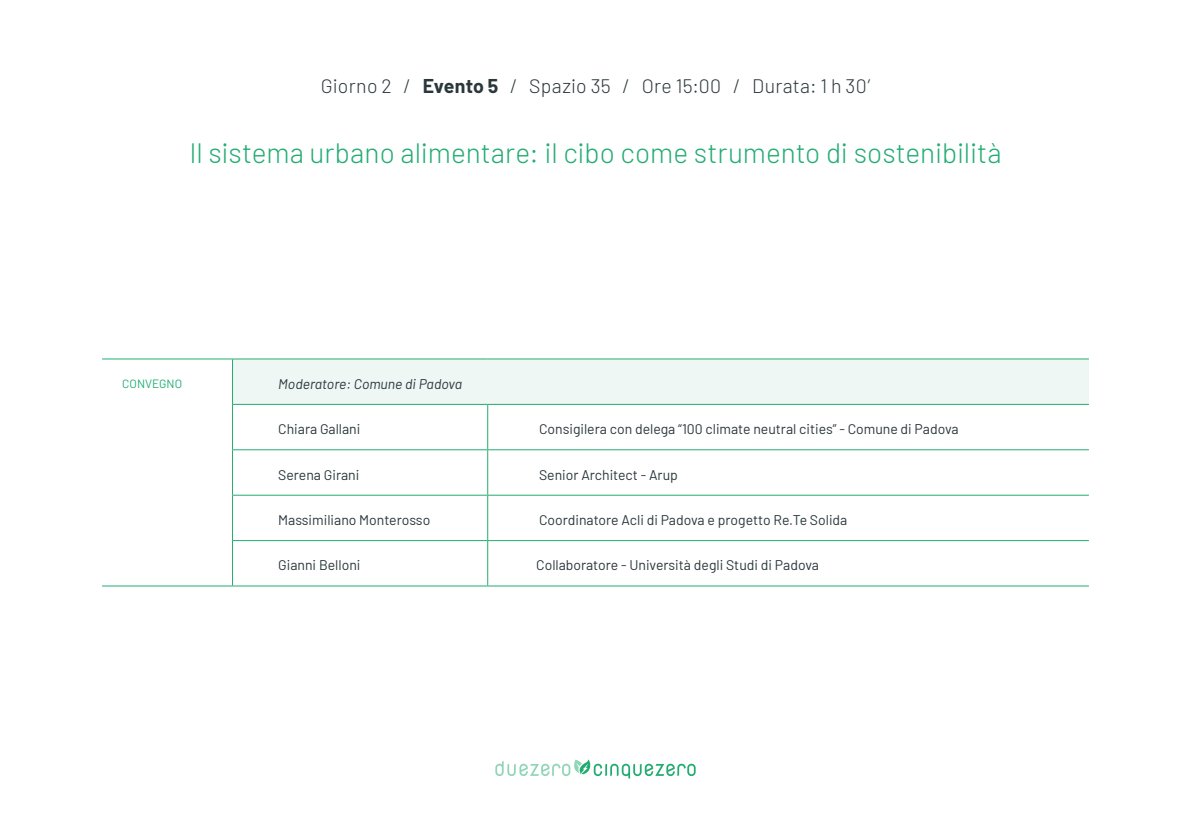
<style>
.page{position:relative;width:1191px;height:840px;background:#fff}
.page>*{position:absolute;margin:0;border:0;box-sizing:border-box;transform-origin:0 0}
.t1{font:300 28px "Barlow";color:#22ac72}
.t2{font:300 19.6px "Barlow";letter-spacing:.015em;color:#2a373b}
.t3{font:14px "Barlow";color:#2a373b}
.t4{font:italic 14px "Barlow";color:#2a373b}
.t5{font:12px "Barlow";color:#22ac72}
.s1{font-weight:700}
</style>
<div class="page">
<svg style="left:495px;top:759px;width:200px;height:19px"></svg>
<div style="left:232px;top:359px;width:857px;height:45px;background:#eff7f5"></div>
<hr style="left:232px;top:449px;width:256px;height:1px;background:#22ac72">
<hr style="left:488px;top:449px;width:601px;height:1px;background:#22ac72">
<hr style="left:232px;top:494px;width:256px;height:1px;background:#22ac72">
<hr style="left:488px;top:494px;width:601px;height:1px;background:#22ac72">
<hr style="left:232px;top:540px;width:256px;height:1px;background:#22ac72">
<hr style="left:488px;top:540px;width:601px;height:1px;background:#22ac72">
<hr style="left:102px;top:585px;width:130px;height:1px;background:#22ac72">
<hr style="left:232px;top:585px;width:256px;height:1px;background:#22ac72">
<hr style="left:488px;top:585px;width:601px;height:1px;background:#22ac72">
<hr style="left:487px;top:404px;width:1px;height:45px;background:#22ac72">
<hr style="left:487px;top:450px;width:1px;height:44px;background:#22ac72">
<hr style="left:487px;top:495px;width:1px;height:45px;background:#22ac72">
<hr style="left:487px;top:540px;width:1px;height:45px;background:#22ac72">
<hr style="left:102px;top:358px;width:130px;height:1px;background:#22ac72">
<hr style="left:232px;top:358px;width:256px;height:1px;background:#22ac72">
<hr style="left:488px;top:358px;width:601px;height:1px;background:#22ac72">
<hr style="left:232px;top:404px;width:256px;height:1px;background:#22ac72">
<hr style="left:488px;top:404px;width:601px;height:1px;background:#22ac72">
<hr style="left:232px;top:359px;width:1px;height:45px;background:#22ac72">
<hr style="left:232px;top:404px;width:1px;height:45px;background:#22ac72">
<hr style="left:232px;top:450px;width:1px;height:44px;background:#22ac72">
<hr style="left:232px;top:495px;width:1px;height:45px;background:#22ac72">
<hr style="left:232px;top:540px;width:1px;height:45px;background:#22ac72">
<h2 class="t2" style="left:321px;top:72px;width:551px">Giorno 2 / <span class="s1">Evento 5</span> / Spazio 35 / Ore 15:00 / Durata: 1 h 30’</h2>
<h1 class="t1" style="left:189px;top:133px;width:813px">Il sistema urbano alimentare: il cibo come strumento di sostenibilità</h1>
<p class="t5" style="left:122px;top:375px;width:61px">CONVEGNO</p>
<p class="t4" style="left:278px;top:373px;width:185px">Moderatore: Comune di Padova</p>
<p class="t3" style="left:278px;top:418px;width:84px">Chiara Gallani</p>
<p class="t3" style="left:539px;top:418px;width:421px">Consigilera con delega “100 climate neutral cities” - Comune di Padova</p>
<p class="t3" style="left:278px;top:464px;width:83px">Serena Girani</p>
<p class="t3" style="left:539px;top:464px;width:140px">Senior Architect - Arup</p>
<p class="t3" style="left:278px;top:509px;width:154px">Massimiliano Monterosso</p>
<p class="t3" style="left:539px;top:509px;width:310px">Coordinatore Acli di Padova e progetto Re.Te Solida</p>
<p class="t3" style="left:278px;top:555px;width:84px">Gianni Belloni</p>
<p class="t3" style="left:536px;top:555px;width:284px">Collaboratore - Università degli Studi di Padova</p>
</div>
